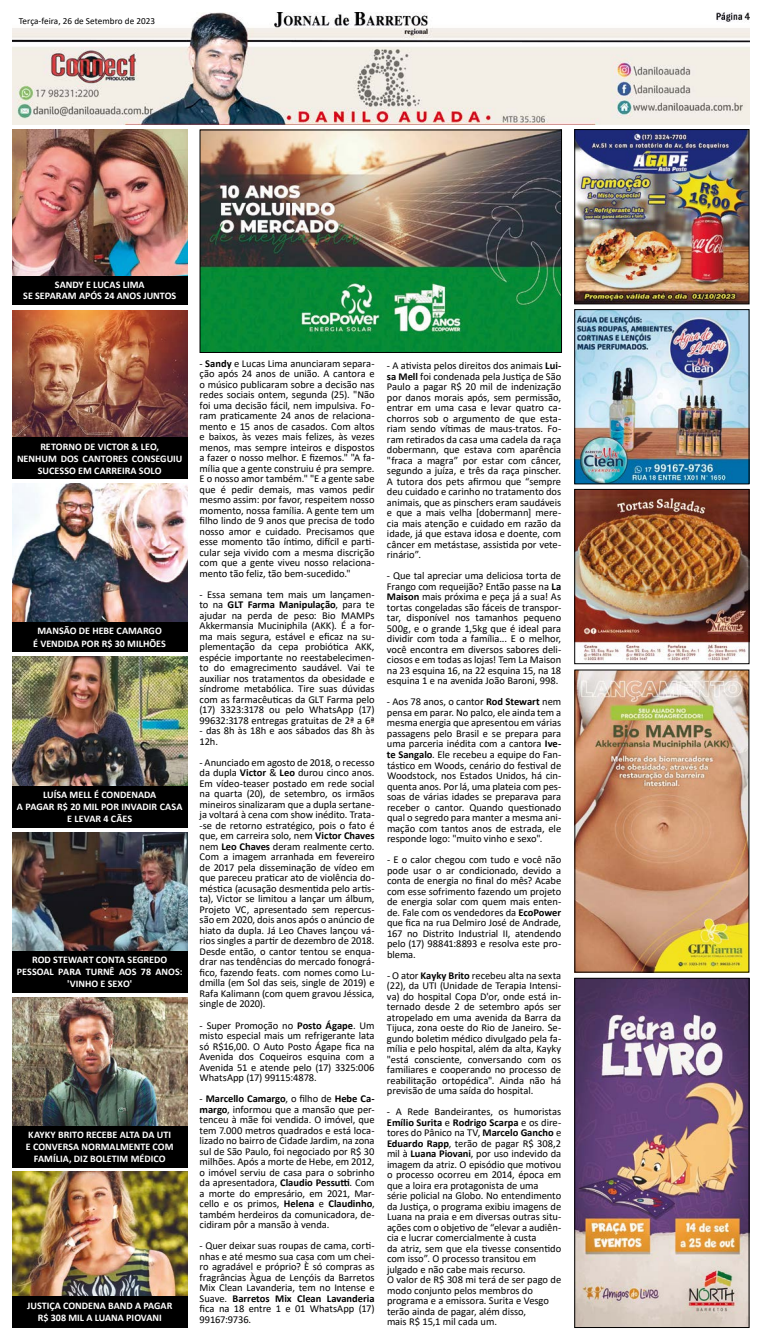
<style>
.page{position:relative;width:762px;height:1340px;background:#fff}
.page>*{position:absolute;margin:0;border:0;box-sizing:border-box;transform-origin:0 0}
.t1{font:10.5px/10.5px "Calibri";letter-spacing:-.005em;color:#000;text-align:justify}
.t2{font:700 10.06px/12.1px "Calibri";color:#fff;text-align:center}
.t3{font:9.19px "Calibri";letter-spacing:.005em;color:#000}
.s1{font-weight:700}
</style>
<div class="page">
<img style="left:12px;top:657px;width:175px;height:129px">
<div style="left:12px;top:786px;width:175px;height:41px;background:#000"></div>
<img style="left:12px;top:997px;width:175px;height:128px">
<div style="left:12px;top:1125px;width:175px;height:42px;background:#000"></div>
<img style="left:12px;top:13px;width:737px;height:111px">
<img style="left:576px;top:131px;width:171px;height:171px">
<div style="left:574px;top:129px;width:175px;height:175px;border:1px solid #000"></div>
<img style="left:576px;top:311px;width:171px;height:171px">
<div style="left:574px;top:309px;width:175px;height:175px;border:1px solid #000"></div>
<img style="left:576px;top:979px;width:171px;height:346px">
<div style="left:574px;top:977px;width:175px;height:350px;border:1px solid #000"></div>
<img style="left:576px;top:671px;width:171px;height:299px">
<img style="left:576px;top:491px;width:171px;height:170px">
<div style="left:574px;top:489px;width:175px;height:175px;border:1px solid #000"></div>
<img style="left:12px;top:129px;width:175px;height:147px">
<div style="left:12px;top:276px;width:175px;height:29px;background:#000"></div>
<img style="left:12px;top:311px;width:175px;height:126px">
<div style="left:12px;top:437px;width:175px;height:41px;background:#000"></div>
<img style="left:12px;top:832px;width:175px;height:119px">
<div style="left:12px;top:951px;width:175px;height:42px;background:#000"></div>
<img style="left:12px;top:1171px;width:175px;height:124px">
<div style="left:12px;top:1295px;width:175px;height:32px;background:#000"></div>
<img style="left:12px;top:483px;width:175px;height:139px">
<div style="left:12px;top:622px;width:175px;height:29px;background:#000"></div>
<img style="left:201px;top:131px;width:359px;height:220px">
<div style="left:199px;top:129px;width:363px;height:224px;border:1px solid #000"></div>
<p class="t3" style="left:19px;top:15px;width:138px">Terça-feira, 26 de Setembro de 2023</p>
<p class="t2" style="left:23px;top:279px;width:155px;line-height:11.3px">SANDY E LUCAS LIMA<br>SE SEPARAM APÓS 24 ANOS JUNTOS</p>
<p class="t2" style="left:17px;top:440px;width:167px">RETORNO DE VICTOR &amp; LEO,<br>NENHUM DOS CANTORES CONSEGUIU<br>SUCESSO EM CARREIRA SOLO</p>
<p class="t2" style="left:33px;top:625px;width:134px">MANSÃO DE HEBE CAMARGO<br>É VENDIDA POR R$ 30 MILHÕES</p>
<p class="t2" style="left:17px;top:788px;width:167px">LUÍSA MELL É CONDENADA<br>A PAGAR R$ 20 MIL POR INVADIR CASA<br>E LEVAR 4 CÃES</p>
<p class="t2" style="left:17px;top:953px;width:167px">ROD STEWART CONTA SEGREDO<br>PESSOAL PARA TURNÊ AOS 78 ANOS: 'VINHO E SEXO'</p>
<p class="t2" style="left:26px;top:1128px;width:149px">KAYKY BRITO RECEBE ALTA DA UTI<br>E CONVERSA NORMALMENTE COM<br>FAMÍLIA, DIZ BOLETIM MÉDICO</p>
<p class="t2" style="left:27px;top:1299px;width:146px">JUSTIÇA CONDENA BAND A PAGAR<br>R$ 308 MIL A LUANA PIOVANI</p>
<p class="t1" style="left:199px;top:358px;width:176px">- <span class="s1">Sandy</span> e Lucas Lima anunciaram separa&shy;ção após 24 anos de união. A cantora e o músico publicaram sobre a decisão nas redes sociais ontem, segunda (25). "Não foi uma decisão fácil, nem impulsiva. Fo&shy;ram praticamente 24 anos de relaciona&shy;mento e 15 anos de casados. Com altos e baixos, às vezes mais felizes, às vezes menos, mas sempre inteiros e dispostos a fazer o nosso melhor. E fizemos." "A fa&shy;mília que a gente construiu é pra sempre.<br>E o nosso amor também." "E a gente sabe que é pedir demais, mas vamos pedir mesmo assim: por favor, respeitem nosso momento, nossa família. A gente tem um filho lindo de 9 anos que precisa de todo nosso amor e cuidado. Precisamos que esse momento tão íntimo, difícil e parti&shy;cular seja vivido com a mesma discrição com que a gente viveu nosso relaciona&shy;mento tão feliz, tão bem-sucedido."</p>
<p class="t1" style="left:199px;top:589px;width:176px">- Essa semana tem mais um lançamen&shy;to na <span class="s1">GLT Farma Manipulação</span>, para te ajudar na perda de peso: Bio MAMPs Akkermansia Muciniphila (AKK). É a for&shy;ma mais segura, estável e eficaz na su&shy;plementação da cepa probiótica AKK, espécie importante no reestabelecimen&shy;to do emagrecimento saudável. Vai te auxiliar nos tratamentos da obesidade e síndrome metabólica. Tire suas dúvidas com as farmacêuticas da GLT Farma pelo (17) 3323:3178 ou pelo WhatsApp (17)<br>99632:3178 entregas gratuitas de 2ª a 6ª</p>
<p class="t1" style="left:199px;top:725px;width:176px">- das 8h às 18h e aos sábados das 8h às<br>12h.</p>
<p class="t1" style="left:199px;top:757px;width:176px">- Anunciado em agosto de 2018, o recesso da dupla <span class="s1">Victor</span> &amp; <span class="s1">Leo</span> durou cinco anos.<br>Em vídeo-teaser postado em rede social na quarta (20), de setembro, os irmãos mineiros sinalizaram que a dupla sertane&shy;ja voltará à cena com show inédito. Trata--se de retorno estratégico, pois o fato é que, em carreira solo, nem <span class="s1">Victor Chaves </span>nem <span class="s1">Leo Chaves</span> deram realmente certo.<br>Com a imagem arranhada em fevereiro de 2017 pela disseminação de vídeo em que pareceu praticar ato de violência do&shy;méstica (acusação desmentida pelo artis&shy;ta), Victor se limitou a lançar um álbum, Projeto VC, apresentado sem repercus&shy;são em 2020, dois anos após o anúncio de hiato da dupla. Já Leo Chaves lançou vá&shy;rios singles a partir de dezembro de 2018.<br>Desde então, o cantor tentou se enqua&shy;drar nas tendências do mercado fonográ&shy;fico, fazendo feats. com nomes como Lu&shy;dmilla (em Sol das seis, single de 2019) e Rafa Kalimann (com quem gravou Jéssica, single de 2020).</p>
<p class="t1" style="left:199px;top:1019px;width:176px">- Super Promoção no <span class="s1">Posto Ágape</span>. Um misto especial mais um refrigerante lata só R$16,00. O Auto Posto Ágape fica na Avenida dos Coqueiros esquina com a Avenida 51 e atende pelo (17) 3325:006<br>WhatsApp (17) 99115:4878.</p>
<p class="t1" style="left:199px;top:1093px;width:176px">- <span class="s1">Marcello Camargo</span>, o filho de <span class="s1">Hebe Ca&shy;margo</span>, informou que a mansão que per&shy;tenceu à mãe foi vendida. O imóvel, que tem 7.000 metros quadrados e está loca&shy;lizado no bairro de Cidade Jardim, na zona sul de São Paulo, foi negociado por R$ 30 milhões. Após a morte de Hebe, em 2012, o imóvel serviu de casa para o sobrinho da apresentadora, <span class="s1">Claudio Pessutti</span>. Com a morte do empresário, em 2021, Mar&shy;cello e os primos, <span class="s1">Helena</span> e <span class="s1">Claudinho</span>, também herdeiros da comunicadora, de&shy;cidiram pôr a mansão à venda.</p>
<p class="t1" style="left:199px;top:1240px;width:176px">- Quer deixar suas roupas de cama, corti&shy;nhas e até mesmo sua casa com um chei&shy;ro agradável e próprio? È só compras as fragrâncias Àgua de Lençóis da Barretos Mix Clean Lavanderia, tem no Intense e Suave. <span class="s1">Barretos Mix Clean Lavanderia </span>fica na 18 entre 1 e 01 WhatsApp (17)<br>99167:9736.</p>
<p class="t1" style="left:387px;top:360px;width:176px">- A ativista pelos direitos dos animais <span class="s1">Lui&shy;sa Mell</span> foi condenada pela Justiça de São Paulo a pagar R$ 20 mil de indenização por danos morais após, sem permissão, entrar em uma casa e levar quatro ca&shy;chorros sob o argumento de que esta&shy;riam sendo vítimas de maus-tratos. Fo&shy;ram retirados da casa uma cadela da raça dobermann, que estava com aparência "fraca a magra” por estar com câncer, segundo a juíza, e três da raça pinscher.<br>A tutora dos pets afirmou que “sempre deu cuidado e carinho no tratamento dos animais, que as pinschers eram saudáveis e que a mais velha [dobermann] mere&shy;cia mais atenção e cuidado em razão da idade, já que estava idosa e doente, com câncer em metástase, assistida por vete&shy;rinário”.</p>
<p class="t1" style="left:387px;top:570px;width:176px">- Que tal apreciar uma deliciosa torta de Frango com requeijão? Então passe na <span class="s1">La Maison</span> mais próxima e peça já a sua! As tortas congeladas são fáceis de transpor&shy;tar, disponível nos tamanhos pequeno 500g, e o grande 1,5kg que é ideal para dividir com toda a família... E o melhor, você encontra em diversos sabores deli&shy;ciosos e em todas as lojas! Tem La Maison na 23 esquina 16, na 22 esquina 15, na 18 esquina 1 e na avenida João Baroni, 998.</p>
<p class="t1" style="left:387px;top:696px;width:176px">- Aos 78 anos, o cantor <span class="s1">Rod Stewart</span> nem pensa em parar. No palco, ele ainda tem a mesma energia que apresentou em várias passagens pelo Brasil e se prepara para uma parceria inédita com a cantora <span class="s1">Ive&shy;te Sangalo</span>. Ele recebeu a equipe do Fan&shy;tástico em Woods, cenário do festival de Woodstock, nos Estados Unidos, há cin&shy;quenta anos. Por lá, uma plateia com pes&shy;soas de várias idades se preparava para receber o cantor. Quando questionado qual o segredo para manter a mesma ani&shy;mação com tantos anos de estrada, ele responde logo: "muito vinho e sexo".</p>
<p class="t1" style="left:387px;top:854px;width:176px">- E o calor chegou com tudo e você não pode usar o ar condicionado, devido a conta de energia no final do mês? Acabe com esse sofrimento fazendo um projeto de energia solar com quem mais enten&shy;de. Fale com os vendedores da <span class="s1">EcoPower </span>que fica na rua Delmiro José de Andrade, 167 no Distrito Industrial II, atendendo pelo (17) 98841:8893 e resolva este pro&shy;blema.</p>
<p class="t1" style="left:387px;top:969px;width:176px">- O ator <span class="s1">Kayky Brito</span> recebeu alta na sexta (22), da UTI (Unidade de Terapia Intensi&shy;va) do hospital Copa D'or, onde está in&shy;ternado desde 2 de setembro após ser atropelado em uma avenida da Barra da Tijuca, zona oeste do Rio de Janeiro. Se&shy;gundo boletim médico divulgado pela fa&shy;mília e pelo hospital, além da alta, Kayky "está consciente, conversando com os familiares e cooperando no processo de reabilitação ortopédica". Ainda não há previsão de uma saída do hospital.</p>
<p class="t1" style="left:387px;top:1106px;width:176px;text-align:left">- A Rede Bandeirantes, os humoristas <span class="s1">Emílio Surita</span> e <span class="s1">Rodrigo Scarpa</span> e os dire&shy;tores do Pânico na TV, <span class="s1">Marcelo Gancho</span> e <span class="s1">Eduardo Rapp</span>, terão de pagar R$ 308,2 mil à <span class="s1">Luana Piovani</span>, por uso indevido da imagem da atriz. O episódio que motivou o processo ocorreu em 2014, época em que a loira era protagonista de uma série policial na Globo. No entendimento da Justiça, o programa exibiu imagens de Luana na praia e em diversas outras situ&shy;ações com o objetivo de “elevar a audiên&shy;cia e lucrar comercialmente à custa<br>da atriz, sem que ela tivesse consentido com isso”. O processo transitou em julgado e não cabe mais recurso.<br>O valor de R$ 308 mi terá de ser pago de modo conjunto pelos membros do programa e a emissora. Surita e Vesgo terão ainda de pagar, além disso,<br>mais R$ 15,1 mil cada um.</p>
</div>
